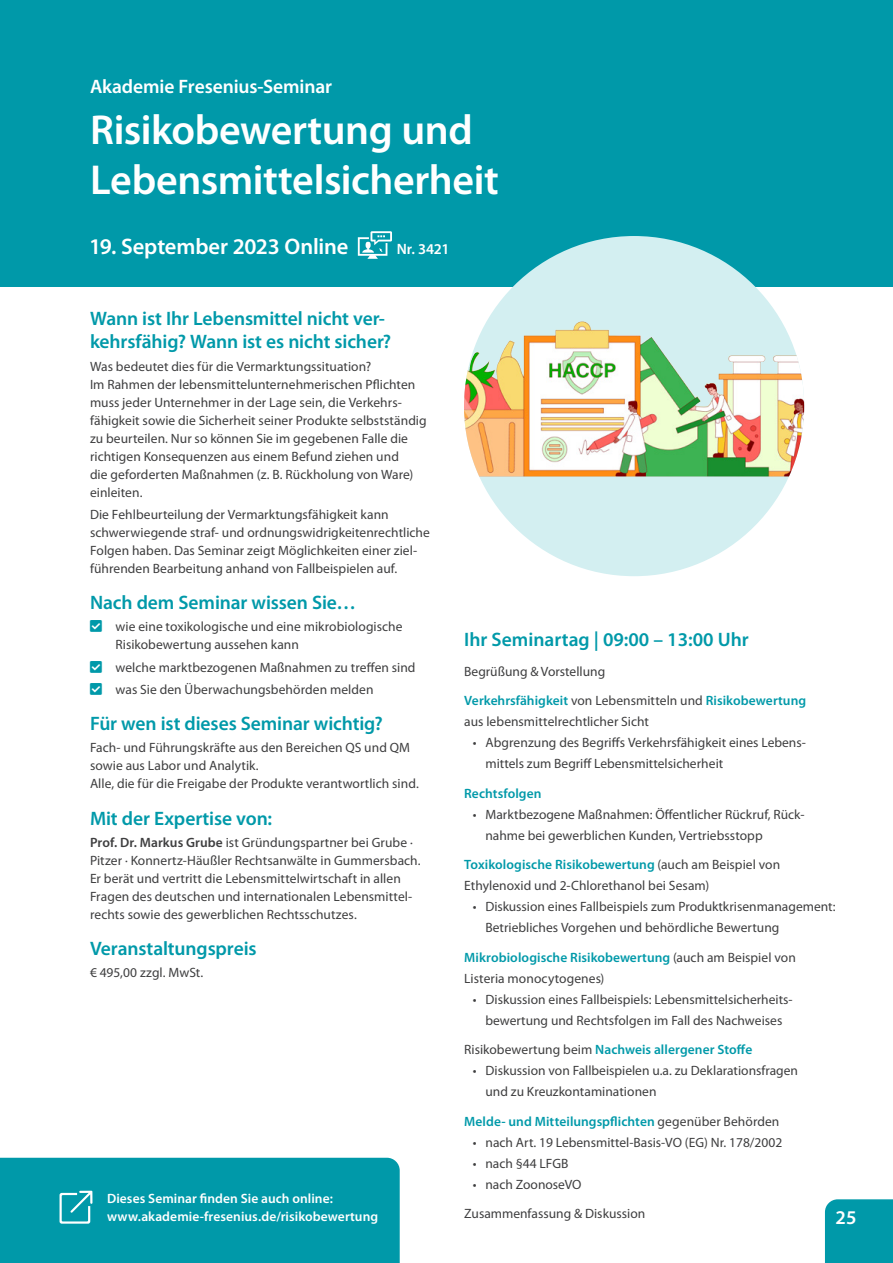
<style>
.page{position:relative;width:893px;height:1263px;background:#fff}
.page>*{position:absolute;margin:0;border:0;box-sizing:border-box;transform-origin:0 0}
.t1{font:600 42px/50.4px "Myriad Pro";letter-spacing:-.01em;color:#fff}
.t2{font:600 22.5px "Myriad Pro";letter-spacing:-.005em;color:#fff}
.t3{font:600 19.5px/23.4px "Myriad Pro";letter-spacing:-.005em;color:#0099a9}
.t4{font:600 19.5px "Myriad Pro";letter-spacing:-.005em;color:#fff}
.t5{font:600 15px "Myriad Pro";letter-spacing:-.01em;color:#fff}
.t6{font:13.5px/18px "Myriad Pro";color:#3e3e3f}
.t7{font:600 13.5px "Myriad Pro";letter-spacing:.005em;color:#0099a9}
.t8{font:600 13.5px/18px "Myriad Pro";letter-spacing:.005em;color:#fff}
.s1{font-weight:600}
.s2{font-weight:600;color:#0099a9}
.s3{font-weight:400;color:#3e3e3f}
</style>
<div class="page">
<div style="left:0;top:0;width:893px;height:287px;background:#0099a9"></div>
<div style="left:0;top:1158px;width:400px;height:105px;background:#0099a9"></div>
<svg style="left:358px;top:231px;width:34px;height:28px"></svg>
<svg style="left:464px;top:236px;width:340px;height:340px;background:#d3decb"></svg>
<img style="left:483px;top:321px;width:98px;height:58px">
<div style="left:825px;top:1199px;width:68px;height:64px;background:#0099a9"></div>
<p class="t4" style="left:90px;top:74px;width:244px">Akademie Fresenius-Seminar</p>
<p class="t1" style="left:90px;top:103px;width:410px">Risikobewertung und<br>Lebensmittelsicherheit</p>
<p class="t2" style="left:89px;top:232px;width:261px">19. September 2023 Online</p>
<p class="t5" style="left:397px;top:240px;width:54px">Nr. 3421</p>
<p class="t3" style="left:90px;top:306px;width:303px">Wann ist Ihr Lebensmittel nicht ver&shy;kehrsfähig? Wann ist es nicht sicher?</p>
<p class="t6" style="left:90px;top:357px;width:283px">Was bedeutet dies für die Vermarktungssituation?</p>
<p class="t6" style="left:90px;top:375px;width:338px">Im Rahmen der lebensmittelunternehmerischen Pflichten muss jeder Unternehmer in der Lage sein, die Verkehrs&shy;fähigkeit sowie die Sicherheit seiner Produkte selbstständig zu beurteilen. Nur so können Sie im gegebenen Falle die richtigen Konsequenzen aus einem Befund ziehen und<br>die geforderten Maßnahmen (z. B. Rückholung von Ware) einleiten.</p>
<p class="t6" style="left:90px;top:505px;width:341px">Die Fehlbeurteilung der Vermarktungsfähigkeit kann schwerwiegende straf- und ordnungswidrigkeitenrechtliche Folgen haben. Das Seminar zeigt Möglichkeiten einer ziel&shy;führenden Bearbeitung anhand von Fallbeispielen auf.</p>
<p class="t3" style="left:90px;top:590px;width:267px">Nach dem Seminar wissen Sie…</p>
<p class="t6" style="left:116px;top:618px;width:289px">wie eine toxikologische und eine mikrobiologische<br>Risikobewertung aussehen kann</p>
<p class="t6" style="left:116px;top:658px;width:302px">welche marktbezogenen Maßnahmen zu treffen sind</p>
<p class="t6" style="left:116px;top:680px;width:260px">was Sie den Überwachungsbehörden melden</p>
<p class="t3" style="left:90px;top:711px;width:294px">Für wen ist dieses Seminar wichtig?</p>
<p class="t6" style="left:90px;top:739px;width:330px">Fach- und Führungskräfte aus den Bereichen QS und QM sowie aus Labor und Analytik.<br>Alle, die für die Freigabe der Produkte verantwortlich sind.</p>
<p class="t3" style="left:90px;top:806px;width:184px">Mit der Expertise von:</p>
<p class="t6" style="left:90px;top:833px;width:332px"><span class="s1">Prof. Dr. Markus Grube</span> ist Gründungspartner bei Grube · Pitzer · Konnertz-Häußler Rechtsanwälte in Gummersbach.<br>Er berät und vertritt die Lebensmittelwirtschaft in allen Fragen des deutschen und internationalen Lebensmittel&shy;rechts sowie des gewerblichen Rechtsschutzes.</p>
<p class="t3" style="left:90px;top:936px;width:168px">Veranstaltungspreis</p>
<p class="t6" style="left:90px;top:963px;width:115px">€ 495,00 zzgl. MwSt.</p>
<p class="t8" style="left:107px;top:1189px;width:273px">Dieses Seminar finden Sie auch online: www.akademie-fresenius.de/risikobewertung</p>
<p class="t3" style="left:464px;top:627px;width:286px">Ihr Seminartag | 09:00 – 13:00 Uhr</p>
<p class="t6" style="left:464px;top:662px;width:142px">Begrüßung &amp; Vorstellung</p>
<p class="t6" style="left:464px;top:690px;width:344px;line-height:21px"><span class="s2">Verkehrsfähigkeit</span> von Lebensmitteln und <span class="s2">Risikobewertung </span>aus lebensmittelrechtlicher Sicht</p>
<p class="t6" style="left:485px;top:732px;width:322px;line-height:21px;text-indent:-13px">• Abgrenzung des Begriffs Verkehrsfähigkeit eines Lebens&shy;mittels zum Begriff Lebensmittelsicherheit</p>
<p class="t7" style="left:464px;top:784px;width:79px">Rechtsfolgen</p>
<p class="t6" style="left:485px;top:803px;width:321px;line-height:21px;text-indent:-13px">• Marktbezogene Maßnahmen: Öffentlicher Rückruf, Rück&shy;nahme bei gewerblichen Kunden, Vertriebsstopp</p>
<p class="t6" style="left:464px;top:854px;width:318px;line-height:21px"><span class="s2">Toxikologische Risikobewertung</span> (auch am Beispiel von<br>Ethylenoxid und 2-Chlorethanol bei Sesam)</p>
<p class="t6" style="left:485px;top:896px;width:352px;line-height:21px;text-indent:-13px">• Diskussion eines Fallbeispiels zum Produktkrisenmanagement:<br>Betriebliches Vorgehen und behördliche Bewertung</p>
<p class="t6" style="left:464px;top:946px;width:333px;line-height:21px"><span class="s2">Mikrobiologische Risikobewertung</span> (auch am Beispiel von<br>Listeria monocytogenes)</p>
<p class="t6" style="left:473px;top:988px;width:321px;line-height:21px;text-align:center">• Diskussion eines Fallbeispiels: Lebensmittelsicherheits&shy;bewertung und Rechtsfolgen im Fall des Nachweises</p>
<p class="t7" style="left:464px;top:1041px;width:290px"><span class="s3">Risikobewertung beim</span> Nachweis allergener Stoffe</p>
<p class="t6" style="left:485px;top:1060px;width:314px;line-height:21px;text-indent:-13px">• Diskussion von Fallbeispielen u.a. zu Deklarationsfragen und zu Kreuzkontaminationen</p>
<p class="t7" style="left:464px;top:1112px;width:317px">Melde- und Mitteilungspflichten <span class="s3">gegenüber Behörden</span></p>
<p class="t6" style="left:473px;top:1133px;width:311px">• nach Art. 19 Lebensmittel-Basis-VO (EG) Nr. 178/2002</p>
<p class="t6" style="left:473px;top:1154px;width:97px">• nach §44 LFGB</p>
<p class="t6" style="left:473px;top:1175px;width:110px">• nach ZoonoseVO</p>
<p class="t6" style="left:464px;top:1204px;width:183px">Zusammenfassung &amp; Diskussion</p>
<h3 class="t4" style="left:835px;top:1205px;width:22px">25</h3>
</div>
